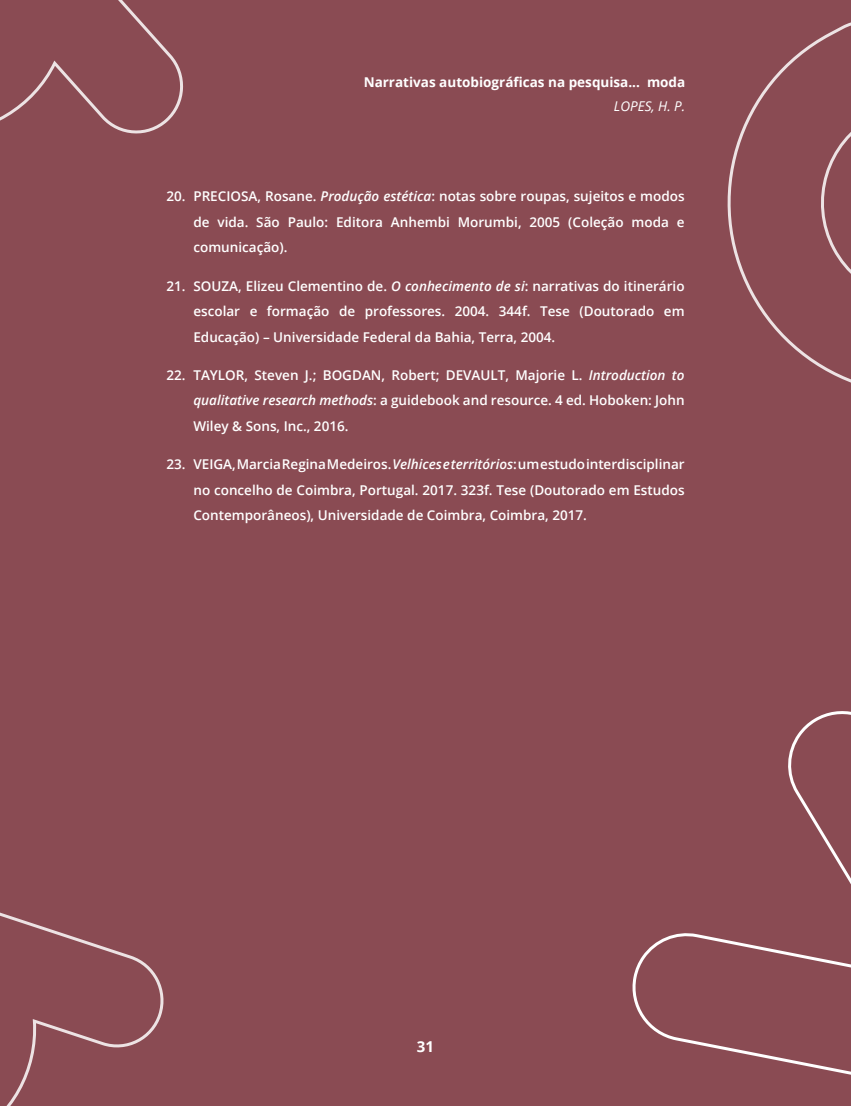
<style>
.page{position:relative;width:851px;height:1106px;background:#fff}
.page>*{position:absolute;margin:0;border:0;box-sizing:border-box;transform-origin:0 0}
.t1{font:700 15px "Open Sans";color:#fff}
.t2{font:600 13.5px/25.5px "Open Sans";color:#fff;text-align:justify}
.t3{font:700 13.5px "Open Sans";color:#fff}
.t4{font:italic 13.5px "Open Sans";color:#fff}
.s1{font-style:italic}
</style>
<div class="page">
<div style="left:1px;top:0;width:849px;height:1106px;background:#8a4b53"></div>
<svg style="left:727px;top:22px;width:123px;height:360px"></svg>
<svg style="left:0;top:0;width:183px;height:141px"></svg>
<svg style="left:0;top:887px;width:164px;height:219px"></svg>
<svg style="left:632px;top:711px;width:218px;height:364px"></svg>
<p class="t3" style="left:363px;top:72px;width:323px">Narrativas autobiográficas na pesquisa... moda</p>
<p class="t4" style="left:614px;top:97px;width:73px">LOPES, H. P.</p>
<p class="t2" style="left:193px;top:183px;width:492px;text-indent:-27px">20. PRECIOSA, Rosane. <span class="s1">Produção estética</span>: notas sobre roupas, sujeitos e modos de vida. São Paulo: Editora Anhembi Morumbi, 2005 (Coleção moda e comunicação).</p>
<p class="t2" style="left:193px;top:272px;width:492px;text-indent:-27px">21. SOUZA, Elizeu Clementino de. <span class="s1">O conhecimento de si</span>: narrativas do itinerário escolar e formação de professores. 2004. 344f. Tese (Doutorado em Educação) – Universidade Federal da Bahia, Terra, 2004.</p>
<p class="t2" style="left:193px;top:362px;width:492px;text-indent:-27px">22. TAYLOR, Steven J.; BOGDAN, Robert; DEVAULT, Majorie L. <span class="s1">Introduction to qualitative research methods</span>: a guidebook and resource. 4 ed. Hoboken: John Wiley &amp; Sons, Inc., 2016.</p>
<p class="t2" style="left:193px;top:451px;width:492px;text-indent:-27px">23. VEIGA, Marcia Regina Medeiros. <span class="s1">Velhices e territórios</span>:umestudointerdisciplinar no concelho de Coimbra, Portugal. 2017. 323f. Tese (Doutorado em Estudos Contemporâneos), Universidade de Coimbra, Coimbra, 2017.</p>
<p class="t1" style="left:417px;top:1035px;width:19px">31</p>
</div>
